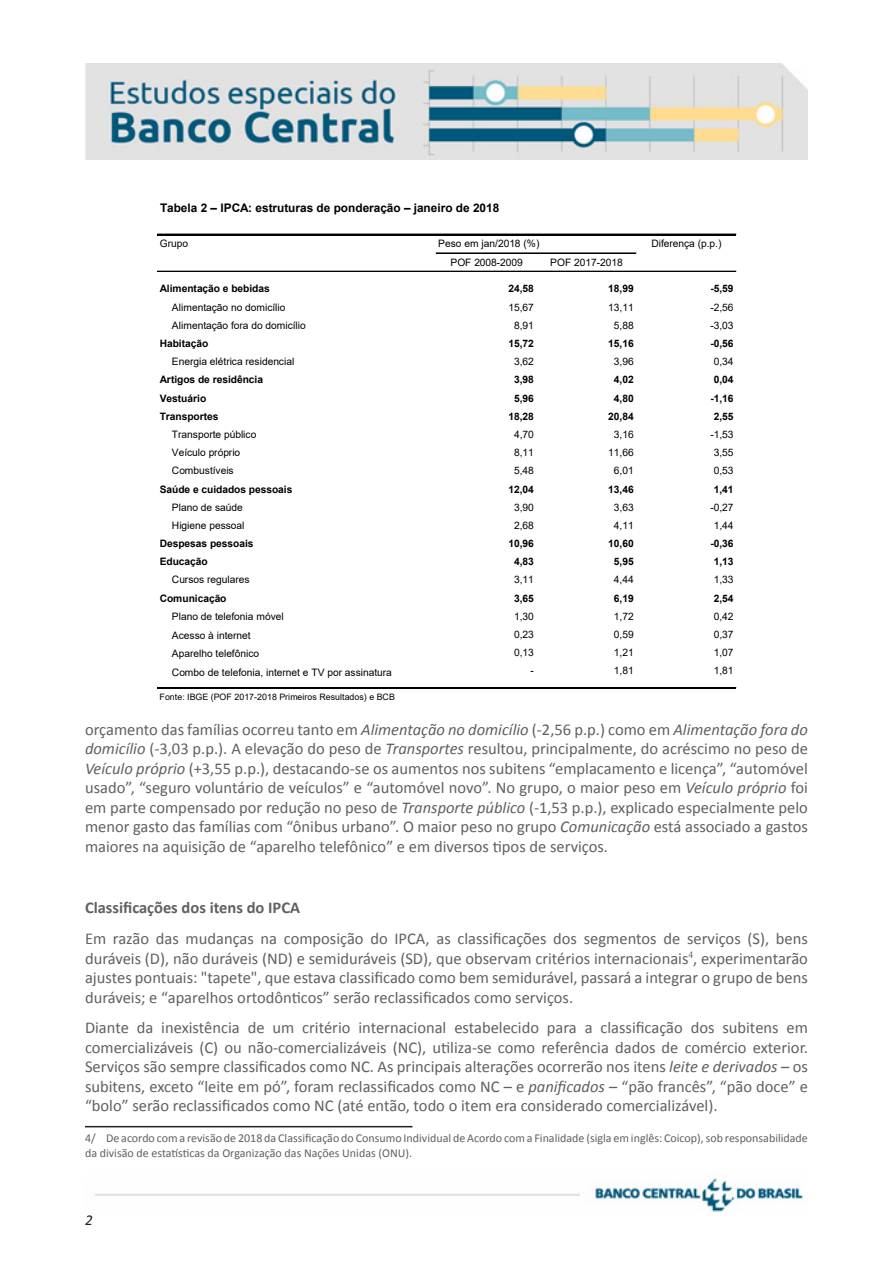
<style>
.page{position:relative;width:893px;height:1263px;background:#fff}
.page>*{position:absolute;margin:0;border:0;box-sizing:border-box;transform-origin:0 0}
.Paragráfo_Estudos_Es{font:16.5px/19.5px "Calibri";color:#606060;text-align:justify}
.Subtítulo_Estudos_Es{font:700 16.5px "Calibri";color:#606060}
.REB_páginas_mestre_n{font:italic 15px "Calibri";color:#231f20}
.Nota_rodapé_Estudos{font:12px/15px "Calibri";color:#606060}
.t1{font:700 11.85px "Arial";letter-spacing:-.005em;color:#000}
.t2{font:10.2px "Arial";letter-spacing:-.005em;color:#000}
.t3{font:700 10.2px "Arial";letter-spacing:-.005em;color:#000}
.t4{font:8.85px "Arial";letter-spacing:.005em;color:#000}
.s1{font-style:italic}
</style>
<div class="page">
<hr style="left:85px;top:1126px;width:327px;height:1px;background:#231f20">
<hr style="left:158px;top:234px;width:578px;height:1px;background:#000">
<hr style="left:436px;top:253px;width:200px;height:1px;background:#000">
<hr style="left:158px;top:271px;width:578px;height:1px;background:#000">
<hr style="left:158px;top:687px;width:578px;height:1px;background:#000">
<hr style="left:158px;top:688px;width:578px;height:1px;background:#000">
<img style="left:85px;top:64px;width:723px;height:95px">
<img style="left:95px;top:1175px;width:712px;height:37px">
<p class="t1" style="left:160px;top:199px;width:341px">Tabela 2 – IPCA: estruturas de ponderação – janeiro de 2018</p>
<p class="t2" style="left:160px;top:237px;width:30px">Grupo</p>
<p class="t2" style="left:651px;top:237px;width:72px">Diferença (p.p.)</p>
<p class="t2" style="left:450px;top:255px;width:74px">POF 2008-2009</p>
<p class="t2" style="left:550px;top:255px;width:74px">POF 2017-2018</p>
<p class="t3" style="left:160px;top:282px;width:112px">Alimentação e bebidas</p>
<p class="t3" style="left:508px;top:282px;width:27px">24,58</p>
<p class="t3" style="left:608px;top:282px;width:27px">18,99</p>
<p class="t3" style="left:710px;top:282px;width:25px">-5,59</p>
<p class="t2" style="left:172px;top:300px;width:115px">Alimentação no domicílio</p>
<p class="t2" style="left:508px;top:300px;width:27px">15,67</p>
<p class="t2" style="left:608px;top:300px;width:27px">13,11</p>
<p class="t2" style="left:710px;top:300px;width:25px">-2,56</p>
<p class="t2" style="left:172px;top:318px;width:135px">Alimentação fora do domicílio</p>
<p class="t2" style="left:514px;top:318px;width:21px">8,91</p>
<p class="t2" style="left:614px;top:318px;width:21px">5,88</p>
<p class="t2" style="left:710px;top:318px;width:25px">-3,03</p>
<p class="t3" style="left:160px;top:336px;width:50px">Habitação</p>
<p class="t3" style="left:508px;top:336px;width:27px">15,72</p>
<p class="t3" style="left:608px;top:336px;width:27px">15,16</p>
<p class="t3" style="left:710px;top:336px;width:25px">-0,56</p>
<p class="t2" style="left:172px;top:354px;width:124px">Energia elétrica residencial</p>
<p class="t2" style="left:514px;top:354px;width:21px">3,62</p>
<p class="t2" style="left:614px;top:354px;width:21px">3,96</p>
<p class="t2" style="left:714px;top:354px;width:21px">0,34</p>
<p class="t3" style="left:160px;top:373px;width:105px">Artigos de residência</p>
<p class="t3" style="left:514px;top:373px;width:21px">3,98</p>
<p class="t3" style="left:614px;top:373px;width:21px">4,02</p>
<p class="t3" style="left:714px;top:373px;width:21px">0,04</p>
<p class="t3" style="left:160px;top:391px;width:48px">Vestuário</p>
<p class="t3" style="left:514px;top:391px;width:21px">5,96</p>
<p class="t3" style="left:614px;top:391px;width:21px">4,80</p>
<p class="t3" style="left:710px;top:391px;width:25px">-1,16</p>
<p class="t3" style="left:160px;top:409px;width:60px">Transportes</p>
<p class="t3" style="left:508px;top:409px;width:27px">18,28</p>
<p class="t3" style="left:608px;top:409px;width:27px">20,84</p>
<p class="t3" style="left:714px;top:409px;width:21px">2,55</p>
<p class="t2" style="left:172px;top:427px;width:86px">Transporte público</p>
<p class="t2" style="left:514px;top:427px;width:21px">4,70</p>
<p class="t2" style="left:614px;top:427px;width:21px">3,16</p>
<p class="t2" style="left:710px;top:427px;width:25px">-1,53</p>
<p class="t2" style="left:172px;top:445px;width:70px">Veículo próprio</p>
<p class="t2" style="left:514px;top:445px;width:21px">8,11</p>
<p class="t2" style="left:608px;top:445px;width:27px">11,66</p>
<p class="t2" style="left:714px;top:445px;width:21px">3,55</p>
<p class="t2" style="left:172px;top:464px;width:63px">Combustíveis</p>
<p class="t2" style="left:514px;top:464px;width:21px">5,48</p>
<p class="t2" style="left:614px;top:464px;width:21px">6,01</p>
<p class="t2" style="left:714px;top:464px;width:21px">0,53</p>
<p class="t3" style="left:160px;top:482px;width:134px">Saúde e cuidados pessoais</p>
<p class="t3" style="left:508px;top:482px;width:27px">12,04</p>
<p class="t3" style="left:608px;top:482px;width:27px">13,46</p>
<p class="t3" style="left:714px;top:482px;width:21px">1,41</p>
<p class="t2" style="left:172px;top:500px;width:72px">Plano de saúde</p>
<p class="t2" style="left:514px;top:500px;width:21px">3,90</p>
<p class="t2" style="left:614px;top:500px;width:21px">3,63</p>
<p class="t2" style="left:710px;top:500px;width:25px">-0,27</p>
<p class="t2" style="left:172px;top:518px;width:74px">Higiene pessoal</p>
<p class="t2" style="left:514px;top:518px;width:21px">2,68</p>
<p class="t2" style="left:614px;top:518px;width:21px">4,11</p>
<p class="t2" style="left:714px;top:518px;width:21px">1,44</p>
<p class="t3" style="left:160px;top:536px;width:95px">Despesas pessoais</p>
<p class="t3" style="left:508px;top:536px;width:27px">10,96</p>
<p class="t3" style="left:608px;top:536px;width:27px">10,60</p>
<p class="t3" style="left:710px;top:536px;width:25px">-0,36</p>
<p class="t3" style="left:160px;top:554px;width:50px">Educação</p>
<p class="t3" style="left:514px;top:554px;width:21px">4,83</p>
<p class="t3" style="left:614px;top:554px;width:21px">5,95</p>
<p class="t3" style="left:714px;top:554px;width:21px">1,13</p>
<p class="t2" style="left:172px;top:573px;width:79px">Cursos regulares</p>
<p class="t2" style="left:514px;top:573px;width:21px">3,11</p>
<p class="t2" style="left:614px;top:573px;width:21px">4,44</p>
<p class="t2" style="left:714px;top:573px;width:21px">1,33</p>
<p class="t3" style="left:160px;top:591px;width:68px">Comunicação</p>
<p class="t3" style="left:514px;top:591px;width:21px">3,65</p>
<p class="t3" style="left:614px;top:591px;width:21px">6,19</p>
<p class="t3" style="left:714px;top:591px;width:21px">2,54</p>
<p class="t2" style="left:172px;top:609px;width:113px">Plano de telefonia móvel</p>
<p class="t2" style="left:514px;top:609px;width:21px">1,30</p>
<p class="t2" style="left:614px;top:609px;width:21px">1,72</p>
<p class="t2" style="left:714px;top:609px;width:21px">0,42</p>
<p class="t2" style="left:172px;top:629px;width:80px">Acesso à internet</p>
<p class="t2" style="left:514px;top:627px;width:21px">0,23</p>
<p class="t2" style="left:614px;top:627px;width:21px">0,59</p>
<p class="t2" style="left:714px;top:627px;width:21px">0,37</p>
<p class="t2" style="left:172px;top:647px;width:89px">Aparelho telefônico</p>
<p class="t2" style="left:514px;top:646px;width:21px">0,13</p>
<p class="t2" style="left:614px;top:646px;width:21px">1,21</p>
<p class="t2" style="left:714px;top:646px;width:21px">1,07</p>
<p class="t2" style="left:172px;top:665px;width:222px">Combo de telefonia, internet e TV por assinatura</p>
<p class="t2" style="left:530px;top:664px;width:5px">-</p>
<p class="t2" style="left:614px;top:664px;width:21px">1,81</p>
<p class="t2" style="left:714px;top:664px;width:21px">1,81</p>
<p class="t4" style="left:160px;top:691px;width:237px">Fonte: IBGE (POF 2017-2018 Primeiros Resultados) e BCB</p>
<p class="t2" style="left:438px;top:236px;width:103px">Peso em jan/2018 (%)</p>
<p class="Paragráfo_Estudos_Es" style="left:85px;top:719px;width:724px">orçamento das famílias ocorreu tanto em <span class="s1">Alimentação no domicílio</span> (-2,56 p.p.) como em <span class="s1">Alimentação fora do domicílio</span> (-3,03 p.p.). A elevação do peso de <span class="s1">Transportes</span> resultou, principalmente, do acréscimo no peso de <span class="s1">Veículo próprio</span> (+3,55 p.p.), destacando-se os aumentos nos subitens “emplacamento e licença”, “automóvel usado”, “seguro voluntário de veículos” e “automóvel novo”. No grupo, o maior peso em <span class="s1">Veículo próprio</span> foi em parte compensado por redução no peso de <span class="s1">Transporte público</span> (-1,53 p.p.), explicado especialmente pelo menor gasto das famílias com “ônibus urbano”. O maior peso no grupo <span class="s1">Comunicação</span> está associado a gastos maiores na aquisição de “aparelho telefônico” e em diversos tipos de serviços.</p>
<p class="Subtítulo_Estudos_Es" style="left:85px;top:897px;width:217px">Classificações dos itens do IPCA</p>
<p class="Paragráfo_Estudos_Es" style="left:85px;top:929px;width:724px">Em razão das mudanças na composição do IPCA, as classificações dos segmentos de serviços (S), bens duráveis (D), não duráveis (ND) e semiduráveis (SD), que observam critérios internacionais<sup>4</sup>, experimentarão ajustes pontuais: "tapete", que estava classificado como bem semidurável, passará a integrar o grupo de bens duráveis; e “aparelhos ortodônticos” serão reclassificados como serviços.</p>
<p class="Paragráfo_Estudos_Es" style="left:85px;top:1018px;width:724px">Diante da inexistência de um critério internacional estabelecido para a classificação dos subitens em comercializáveis (C) ou não-comercializáveis (NC), utiliza-se como referência dados de comércio exterior.<br>Serviços são sempre classificados como NC. As principais alterações ocorrerão nos itens <span class="s1">leite e derivados</span> – os subitens, exceto “leite em pó”, foram reclassificados como NC – e <span class="s1">panificados</span> – “pão francês”, “pão doce” e “bolo” serão reclassificados como NC (até então, todo o item era considerado comercializável).</p>
<p class="Nota_rodapé_Estudos" style="left:85px;top:1130px;width:724px">4/ De acordo com a revisão de 2018 da Classificação do Consumo Individual de Acordo com a Finalidade (sigla em inglês: Coicop), sob responsabilidade da divisão de estatísticas da Organização das Nações Unidas (ONU).</p>
<p class="REB_páginas_mestre_n" style="left:85px;top:1210px;width:9px">2</p>
</div>
